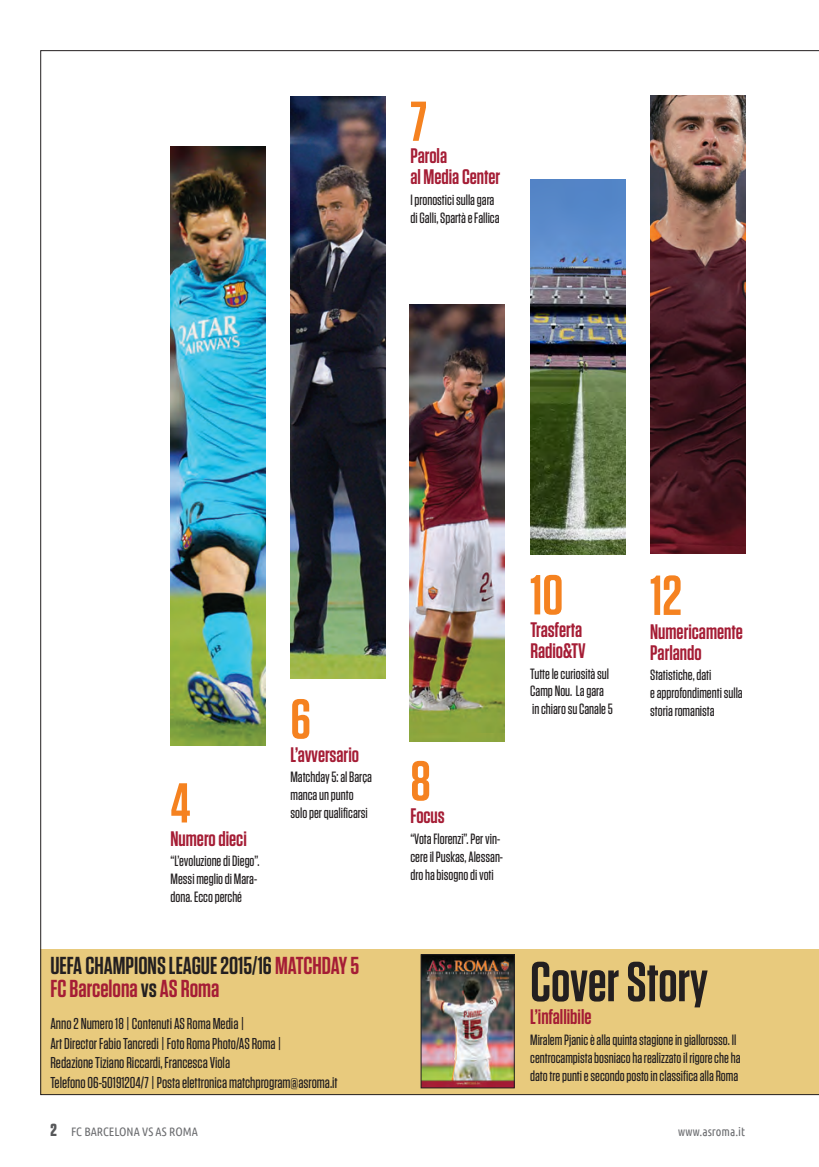
<style>
.page{position:relative;width:819px;height:1167px;background:#fff}
.page>*{position:absolute;margin:0;border:0;box-sizing:border-box;transform-origin:0 0}
.sommario_MP015{font:600 56px "Tungsten";letter-spacing:-.005em;color:#231f20}
.sommario_MP015-2{font:600 56px "Tungsten";color:#f58220}
.t1{font:600 24.5px "Tungsten";color:#231f20}
.t2{font:600 24.5px "Tungsten";color:#a51d35}
.sommario_MP015-3{font:600 21px "Tungsten";color:#a51d35}
.t3{font:500 15.75px "Tungsten";color:#231f20}
.dida_rubriche_MP015{font:500 14.88px/17.8px "Tungsten";color:#231f20}
.t4{font:12.25px "Ubuntu Condensed";color:#6c6d70}
.s1{color:#a51d35}
.s2{color:#231f20}
.s3{font-family:"Tungsten";font-weight:700;font-size:17.5px;color:#57585a}
</style>
<div class="page">
<img style="left:40px;top:50px;width:779px;height:1044px">
<p class="sommario_MP015-2" style="left:410px;top:92px;width:18px">7</p>
<p class="sommario_MP015-3" style="left:410px;top:145px;width:38px">Parola</p>
<p class="sommario_MP015-3" style="left:410px;top:166px;width:91px">al Media Center</p>
<p class="dida_rubriche_MP015" style="left:410px;top:191px;width:85px">I pronostici sulla gara</p>
<p class="dida_rubriche_MP015" style="left:410px;top:209px;width:91px">di Galli, Spartà e Fallica</p>
<p class="sommario_MP015-2" style="left:290px;top:689px;width:22px">6</p>
<p class="sommario_MP015-2" style="left:171px;top:773px;width:21px">4</p>
<p class="sommario_MP015-3" style="left:171px;top:827px;width:78px">Numero dieci</p>
<p class="dida_rubriche_MP015" style="left:171px;top:852px;width:91px">“L’evoluzione di Diego”.<br>Messi meglio di Mara&shy;dona. Ecco perché</p>
<p class="sommario_MP015-3" style="left:290px;top:743px;width:70px">L’avversario</p>
<p class="dida_rubriche_MP015" style="left:290px;top:768px;width:83px">Matchday 5: al Barça manca un punto</p>
<p class="dida_rubriche_MP015" style="left:290px;top:804px;width:79px">solo per qualificarsi</p>
<p class="t1" style="left:50px;top:952px;width:310px">UEFA CHAMPIONS LEAGUE 2015/16 <span class="s1">MATCHDAY 5</span></p>
<p class="t2" style="left:50px;top:975px;width:170px">FC Barcelona <span class="s2">vs</span> AS Roma</p>
<p class="t3" style="left:50px;top:1015px;width:196px">Anno 2 Numero 18 | Contenuti AS Roma Media |</p>
<p class="t3" style="left:50px;top:1034px;width:233px">Art Director Fabio Tancredi | Foto Roma Photo/AS Roma |</p>
<p class="t3" style="left:50px;top:1054px;width:181px">Redazione Tiziano Riccardi, Francesca Viola</p>
<p class="t3" style="left:50px;top:1074px;width:289px">Telefono 06-50191204/7 | Posta elettronica matchprogram@asroma.it</p>
<p class="sommario_MP015-2" style="left:410px;top:751px;width:22px">8</p>
<p class="sommario_MP015-3" style="left:410px;top:805px;width:36px">Focus</p>
<p class="dida_rubriche_MP015" style="left:410px;top:830px;width:94px">“Vota Florenzi”. Per vin&shy;cere il Puskas, Alessan&shy;dro ha bisogno di voti</p>
<p class="sommario_MP015-2" style="left:530px;top:565px;width:34px">10</p>
<p class="sommario_MP015-2" style="left:650px;top:566px;width:33px">12</p>
<p class="sommario_MP015-3" style="left:530px;top:619px;width:53px">Trasferta</p>
<p class="sommario_MP015-3" style="left:530px;top:640px;width:57px">Radio&amp;TV</p>
<p class="dida_rubriche_MP015" style="left:530px;top:664px;width:80px">Tutte le curiosità sul<br>Camp Nou. La gara</p>
<p class="dida_rubriche_MP015" style="left:532px;top:700px;width:82px">in chiaro su Canale 5</p>
<p class="sommario_MP015-3" style="left:650px;top:620px;width:94px">Numericamente</p>
<p class="sommario_MP015-3" style="left:650px;top:641px;width:53px">Parlando</p>
<p class="dida_rubriche_MP015" style="left:650px;top:666px;width:63px">Statistiche, dati</p>
<p class="dida_rubriche_MP015" style="left:650px;top:684px;width:94px">e approfondimenti sulla storia romanista</p>
<p class="sommario_MP015" style="left:530px;top:952px;width:179px">Cover Story</p>
<p class="dida_rubriche_MP015" style="left:530px;top:1031px;width:212px">Miralem Pjanic è alla quinta stagione in giallorosso. Il centrocampista bosniaco ha realizzato il rigore che ha dato tre punti e secondo posto in classifica alla Roma</p>
<p class="sommario_MP015-3" style="left:530px;top:1005px;width:63px">L’infallibile</p>
<p class="t4" style="left:50px;top:1124px;width:149px"><span class="s3">2</span> FC BARCELONA VS AS ROMA</p>
<p class="t4" style="left:678px;top:1124px;width:68px">www.asroma.it</p>
</div>
